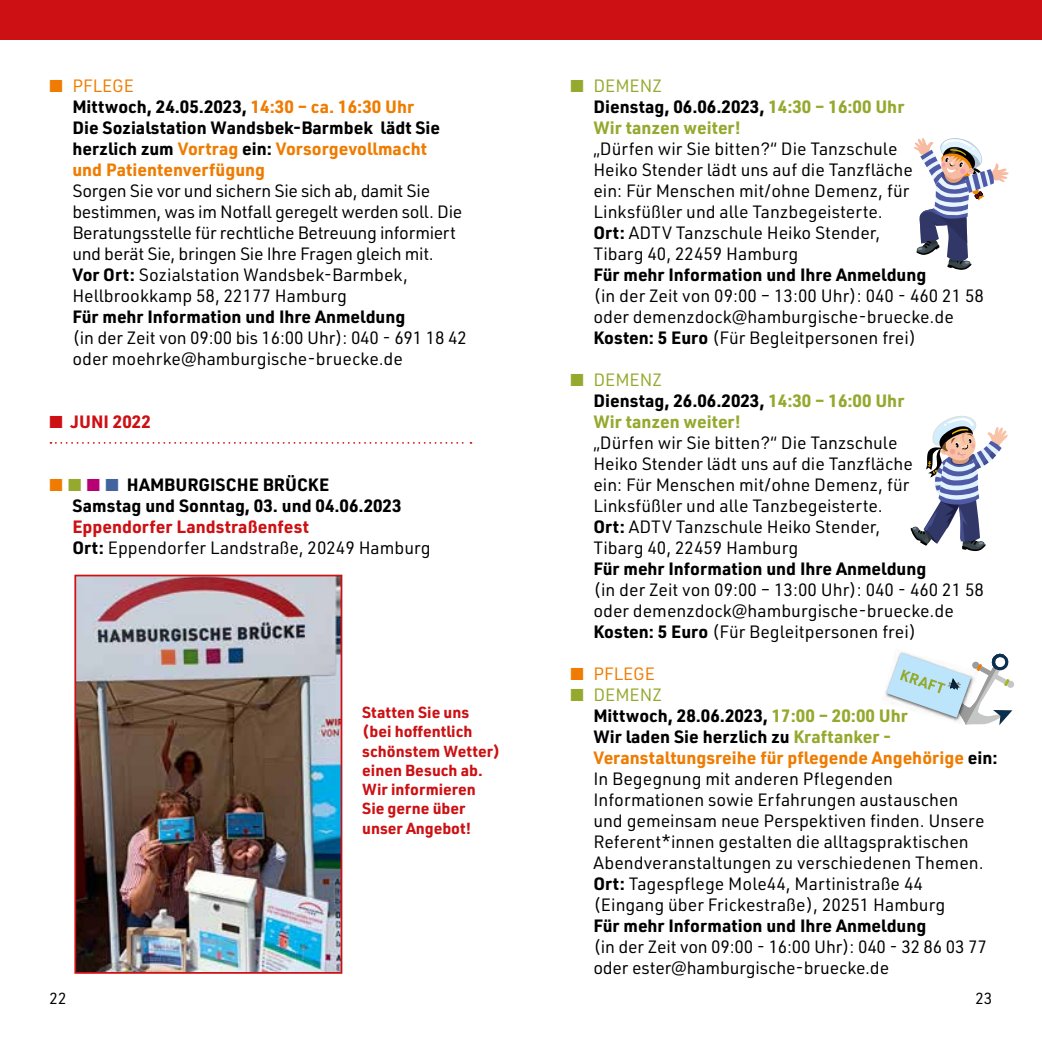
<style>
.page{position:relative;width:1042px;height:1042px;background:#fff}
.page>*{position:absolute;margin:0;border:0;box-sizing:border-box;transform-origin:0 0}
.t1{font:17.5px/21px "URWDIN";color:#000}
.t2{font:700 17.5px/21px "URWDIN";color:#000}
.t3{font:17.5px/21px "URWDIN";letter-spacing:-.02em;color:#000}
.t4{font:700 17.5px/21px "URWDIN";color:#94a92e}
.t5{font:700 17.5px "URWDIN";color:#cd1013}
.t6{font:17.5px "URWDIN";color:#ef7c00}
.t7{font:700 15.75px/19.2px "URWDIN";color:#cd1013}
.t8{font:15.75px "URWDIN";color:#000}
.s1{color:#ef7c00}
.s2{font-weight:400;color:#ef7c00}
.s3{font-weight:700}
.s4{color:#94a92e}
.s5{color:#b80075}
.s6{color:#41649f}
.s7{font-weight:700;color:#cd1013}
.s8{font-weight:400}
.s9{color:#000}
.s10{font-weight:700;color:#94a92e}
.s11{font-weight:700;color:#ef7c00}
</style>
<div class="page">
<svg style="left:50px;top:442px;width:421px;height:2px"></svg>
<div style="left:0;top:0;width:1042px;height:40px;background:#cd1013"></div>
<svg style="left:914px;top:138px;width:94px;height:132px"></svg>
<img style="left:77px;top:578px;width:262px;height:393px">
<div style="left:74px;top:575px;width:268px;height:399px;border:2px solid #cd1013"></div>
<svg style="left:886px;top:652px;width:128px;height:73px"></svg>
<svg style="left:910px;top:416px;width:98px;height:135px"></svg>
<p class="t2" style="left:72px;top:74px;width:369px;text-indent:-23px"><span class="s1">■</span> <span class="s2">PFLEGE<br></span>Mittwoch, 24.05.2023, <span class="s1">14:30 – ca. 16:30 Uhr </span>Die Sozialstation Wandsbek-Barmbek lädt Sie herzlich zum <span class="s1">Vortrag</span> ein: <span class="s1">Vorsorgevollmacht und Patientenverfügung</span></p>
<p class="t3" style="left:72px;top:179px;width:391px">Sorgen Sie vor und sichern Sie sich ab, damit Sie bestimmen, was im Notfall geregelt werden soll. Die Beratungsstelle für rechtliche Betreuung informiert und berät Sie, bringen Sie Ihre Fragen gleich mit.<br><span class="s3">Vor Ort:</span> Sozialstation Wandsbek-Barmbek, Hellbrookkamp 58, 22177 Hamburg</p>
<p class="t2" style="left:72px;top:305px;width:334px">Für mehr Information und Ihre Anmeldung</p>
<p class="t1" style="left:72px;top:326px;width:396px">(in der Zeit von 09:00 bis 16:00 Uhr): 040 - 691 18 42 oder moehrke@hamburgische-bruecke.de</p>
<p class="t5" style="left:50px;top:409px;width:103px">■ JUNI 2022</p>
<p class="t2" style="left:72px;top:473px;width:331px;text-indent:-23px"><span class="s1">■</span> <span class="s4">■</span> <span class="s5">■</span> <span class="s6">■</span> HAMBURGISCHE BRÜCKE<br>Samstag und Sonntag, 03. und 04.06.2023</p>
<p class="t1" style="left:72px;top:515px;width:360px"><span class="s7">Eppendorfer Landstraßenfest<br></span><span class="s3">Ort:</span> Eppendorfer Landstraße, 20249 Hamburg</p>
<p class="t8" style="left:50px;top:987px;width:19px">22</p>
<p class="t7" style="left:362px;top:702px;width:139px">Statten Sie uns (bei hoffentlich schönstem Wetter) einen Besuch ab.<br>Wir informieren<br>Sie gerne über unser Angebot!</p>
<p class="t4" style="left:593px;top:74px;width:312px;text-indent:-23px">■ <span class="s8">DEMENZ<br></span><span class="s9">Dienstag, 06.06.2023,</span> 14:30 – 16:00 Uhr<br>Wir tanzen weiter!</p>
<p class="t1" style="left:593px;top:137px;width:321px">„Dürfen wir Sie bitten?“ Die Tanzschule Heiko Stender lädt uns auf die Tanzfläche ein: Für Menschen mit/ohne Demenz, für Linksfüßler und alle Tanzbegeisterte.<br><span class="s3">Ort:</span> ADTV Tanzschule Heiko Stender, Tibarg 40, 22459 Hamburg</p>
<p class="t2" style="left:593px;top:263px;width:334px">Für mehr Information und Ihre Anmeldung</p>
<p class="t1" style="left:593px;top:284px;width:392px">(in der Zeit von 09:00 – 13:00 Uhr): 040 - 460 21 58 oder demenzdock@hamburgische-bruecke.de<br><span class="s3">Kosten: 5 Euro</span> (Für Begleitpersonen frei)</p>
<p class="t4" style="left:593px;top:368px;width:312px;text-indent:-23px">■ <span class="s8">DEMENZ<br></span><span class="s9">Dienstag, 26.06.2023,</span> 14:30 – 16:00 Uhr<br>Wir tanzen weiter!</p>
<p class="t1" style="left:593px;top:431px;width:321px">„Dürfen wir Sie bitten?“ Die Tanzschule Heiko Stender lädt uns auf die Tanzfläche ein: Für Menschen mit/ohne Demenz, für Linksfüßler und alle Tanzbegeisterte.<br><span class="s3">Ort:</span> ADTV Tanzschule Heiko Stender, Tibarg 40, 22459 Hamburg</p>
<p class="t2" style="left:593px;top:557px;width:334px">Für mehr Information und Ihre Anmeldung</p>
<p class="t1" style="left:593px;top:578px;width:392px">(in der Zeit von 09:00 – 13:00 Uhr): 040 - 460 21 58 oder demenzdock@hamburgische-bruecke.de<br><span class="s3">Kosten: 5 Euro</span> (Für Begleitpersonen frei)</p>
<p class="t6" style="left:570px;top:662px;width:86px">■ PFLEGE</p>
<p class="t1" style="left:593px;top:683px;width:406px;text-indent:-23px"><span class="s4">■ DEMENZ<br></span><span class="s3">Mittwoch, 28.06.2023,</span> <span class="s10">17:00 – 20:00 Uhr<br></span><span class="s3">Wir laden Sie herzlich zu</span> <span class="s10">Kraftanker - </span><span class="s11">Veranstaltungsreihe für pflegende Angehörige</span> <span class="s3">ein:<br></span>In Begegnung mit anderen Pflegenden Informationen sowie Erfahrungen austauschen<br>und gemeinsam neue Perspektiven finden. Unsere Referent*innen gestalten die alltagspraktischen Abendveranstaltungen zu verschiedenen Themen.<br><span class="s3">Ort:</span> Tagespflege Mole44, Martinistraße 44 (Eingang über Frickestraße), 20251 Hamburg</p>
<p class="t2" style="left:593px;top:914px;width:334px">Für mehr Information und Ihre Anmeldung</p>
<p class="t1" style="left:593px;top:935px;width:395px">(in der Zeit von 09:00 - 16:00 Uhr): 040 - 32 86 03 77 oder ester@hamburgische-bruecke.de</p>
<p class="t8" style="left:975px;top:987px;width:19px">23</p>
</div>
